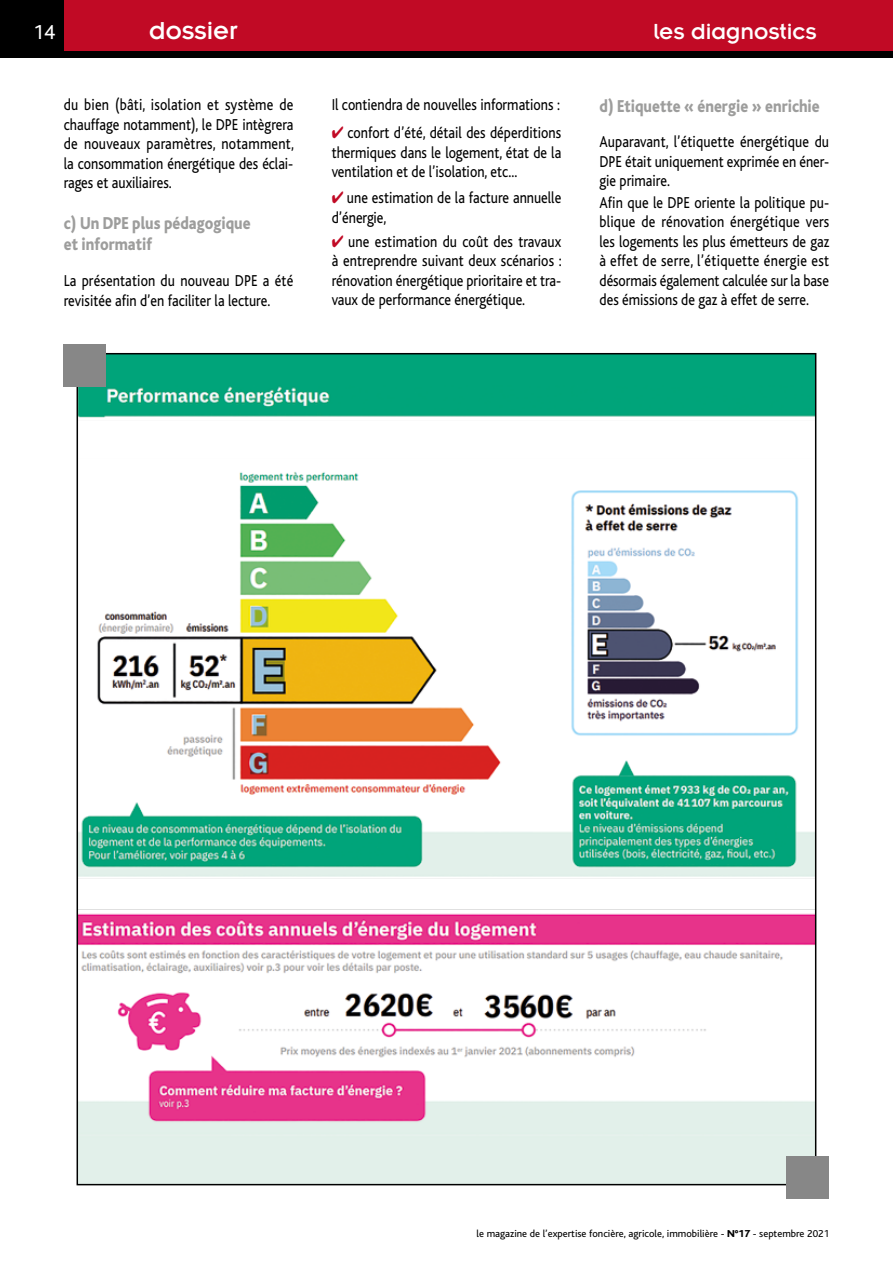
<style>
.page{position:relative;width:893px;height:1263px;background:#fff}
.page>*{position:absolute;margin:0;border:0;box-sizing:border-box;transform-origin:0 0}
.t1{font:27px "Insignia";color:#fff}
.t2{font:24px "Insignia";color:#fff}
.t3{font:21px "Bliss";color:#fff}
.t4{font:800 18px/21px "Bliss";color:#9d9d9c;scale:.85 1}
.t5{font:16.5px/19.5px "Bliss";color:#000;text-align:justify;scale:.85 1}
.t6{font:10.5px "Bliss";color:#000}
.s1{color:#c10a25}
.s2{font-weight:800}
</style>
<div class="page">
<img style="left:80px;top:356px;width:733px;height:826px">
<div style="left:63px;top:344px;width:43px;height:43px;background:#878787"></div>
<div style="left:786px;top:1157px;width:42px;height:42px;background:#878787"></div>
<div style="left:64px;top:0;width:259px;height:51px;background:#c10a25"></div>
<div style="left:315px;top:0;width:578px;height:51px;background:#c10a25"></div>
<div style="left:0;top:0;width:64px;height:51px;background:#000"></div>
<div style="left:0;top:51px;width:893px;height:6px;background:#000"></div>
<p class="t3" style="left:33px;top:21px;width:24px">14</p>
<h1 class="t1" style="left:149px;top:16px;width:90px">dossier</h1>
<h2 class="t2" style="left:653px;top:20px;width:165px">les diagnostics</h2>
<p class="t5" style="left:64px;top:96px;width:272px">du bien (bâti, isolation et système de chauffage notamment), le DPE intègrera de nouveaux paramètres, notamment, la consommation énergétique des éclai&shy;rages et auxiliaires.</p>
<p class="t4" style="left:64px;top:213px;width:221px">c) Un DPE plus pédagogique et informatif</p>
<p class="t5" style="left:64px;top:271px;width:272px">La présentation du nouveau DPE a été revisitée afin d’en faciliter la lecture.</p>
<p class="t5" style="left:332px;top:96px;width:270px">Il contiendra de nouvelles informations :</p>
<p class="t5" style="left:332px;top:124px;width:272px"><span class="s1">✔</span> confort d’été, détail des déperditions thermiques dans le logement, état de la ventilation et de l’isolation, etc...</p>
<p class="t5" style="left:332px;top:188px;width:272px"><span class="s1">✔</span> une estimation de la facture annuelle d’énergie,</p>
<p class="t5" style="left:332px;top:232px;width:272px"><span class="s1">✔</span> une estimation du coût des travaux à entreprendre suivant deux scénarios : rénovation énergétique prioritaire et tra&shy;vaux de performance énergétique.</p>
<p class="t4" style="left:600px;top:96px;width:261px">d) Etiquette « énergie » enrichie</p>
<p class="t5" style="left:600px;top:132px;width:272px">Auparavant, l’étiquette énergétique du DPE était uniquement exprimée en éner&shy;gie primaire.</p>
<p class="t5" style="left:600px;top:193px;width:272px">Afin que le DPE oriente la politique pu&shy;blique de rénovation énergétique vers les logements les plus émetteurs de gaz à effet de serre, l’étiquette énergie est désormais également calculée sur la base des émissions de gaz à effet de serre.</p>
<p class="t6" style="left:477px;top:1228px;width:354px">le magazine de l’expertise foncière, agricole, immobilière - <span class="s2">N°17</span> - septembre 2021</p>
</div>
